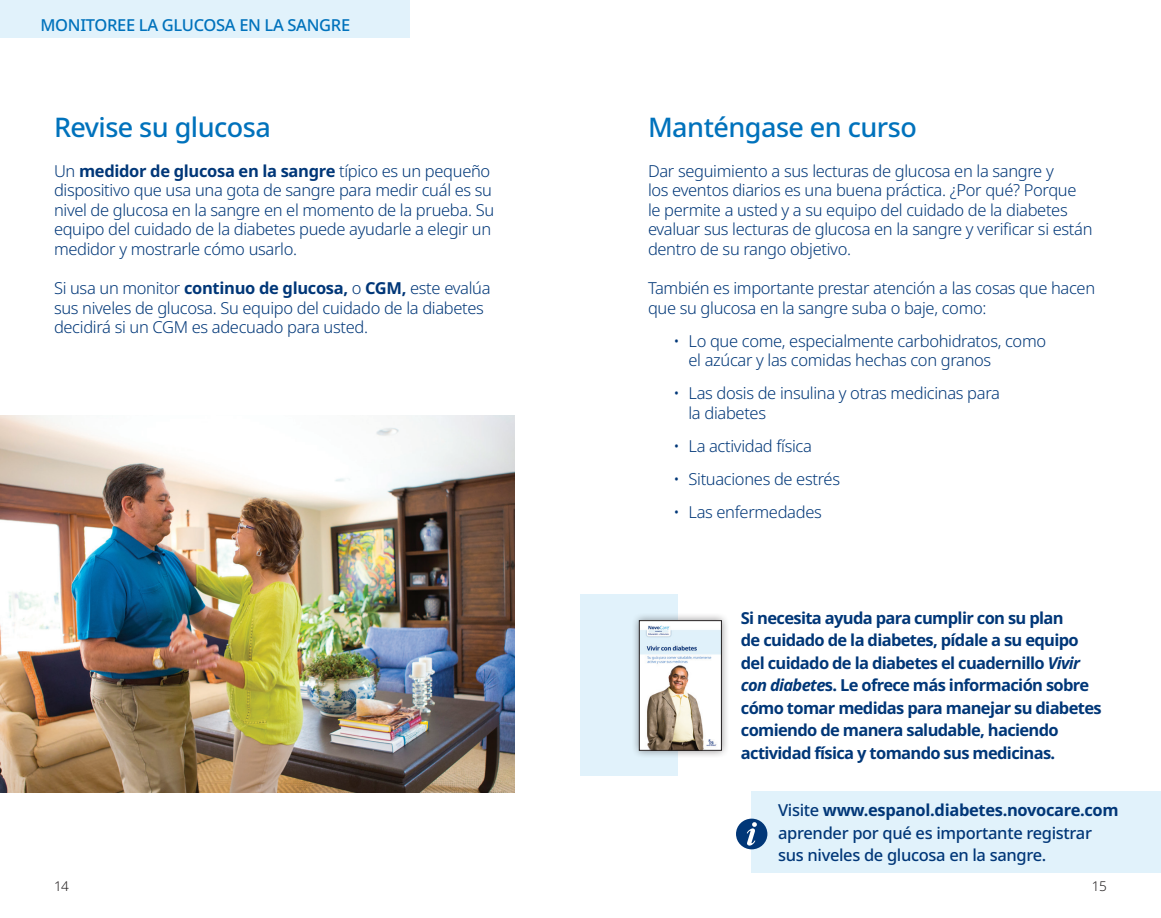
<style>
.page{position:relative;width:1161px;height:918px;background:#fff}
.page>*{position:absolute;margin:0;border:0;box-sizing:border-box;transform-origin:0 0}
.Headline{font:500 27px "Apis";letter-spacing:-.02em;color:#0072bc}
.t1{font:700 18px/22.5px "Apis";letter-spacing:-.02em;color:#013778}
.body_text{font:300 16.5px/19.5px "Apis";letter-spacing:-.02em;color:#013778}
.t2{font:700 16.5px/22.5px "Apis";letter-spacing:-.04em;color:#013778}
.t3{font:500 16.5px/22.5px "Apis";letter-spacing:-.02em;color:#013778}
.t4{font:500 16.5px "Apis";letter-spacing:-.02em;color:#0072bc}
.t5{font:300 13.5px "Apis";color:#231f20}
.s1{font-weight:700}
.s2{font-style:italic}
</style>
<div class="page">
<div style="left:0;top:0;width:410px;height:38px;background:#e1f2fb"></div>
<img style="left:0;top:415px;width:514px;height:377px">
<div style="left:580px;top:595px;width:98px;height:181px;background:#e1f2fb"></div>
<div style="left:631px;top:612px;width:99px;height:147px;background:#231f20;opacity:.5"></div>
<img style="left:641px;top:622px;width:79px;height:127px">
<div style="left:639px;top:620px;width:83px;height:131px;border:1px solid #231f20"></div>
<div style="left:751px;top:792px;width:410px;height:81px;background:#e1f2fb"></div>
<div style="left:736px;top:819px;width:31px;height:30px;background:#013778;border-radius:50%"></div>
<svg style="left:747px;top:822px;width:10px;height:24px"></svg>
<p class="t4" style="left:40px;top:13px;width:311px">MONITOREE LA GLUCOSA EN LA SANGRE</p>
<p class="Headline" style="left:54px;top:108px;width:218px">Revise su glucosa</p>
<p class="body_text" style="left:54px;top:161px;width:442px">Un <span class="s1">medidor de glucosa en la sangre</span> típico es un pequeño dispositivo que usa una gota de sangre para medir cuál es su nivel de glucosa en la sangre en el momento de la prueba. Su equipo del cuidado de la diabetes puede ayudarle a elegir un medidor y mostrarle cómo usarlo.</p>
<p class="body_text" style="left:54px;top:279px;width:438px">Si usa un monitor <span class="s1">continuo de glucosa,</span> o <span class="s1">CGM,</span> este evalúa sus niveles de glucosa. Su equipo del cuidado de la diabetes decidirá si un CGM es adecuado para usted.</p>
<p class="Headline" style="left:648px;top:108px;width:270px">Manténgase en curso</p>
<p class="body_text" style="left:648px;top:161px;width:446px">Dar seguimiento a sus lecturas de glucosa en la sangre y<br>los eventos diarios es una buena práctica. ¿Por qué? Porque le permite a usted y a su equipo del cuidado de la diabetes evaluar sus lecturas de glucosa en la sangre y verificar si están dentro de su rango objetivo.</p>
<p class="body_text" style="left:648px;top:279px;width:449px">También es importante prestar atención a las cosas que hacen que su glucosa en la sangre suba o baje, como:</p>
<p class="body_text" style="left:688px;top:332px;width:359px;text-indent:-15px">• Lo que come, especialmente carbohidratos, como el azúcar y las comidas hechas con granos</p>
<p class="body_text" style="left:688px;top:384px;width:313px;text-indent:-15px">• Las dosis de insulina y otras medicinas para la diabetes</p>
<p class="body_text" style="left:674px;top:437px;width:140px">• La actividad física</p>
<p class="body_text" style="left:674px;top:470px;width:168px">• Situaciones de estrés</p>
<p class="body_text" style="left:674px;top:503px;width:150px">• Las enfermedades</p>
<p class="t2" style="left:741px;top:607px;width:362px">Si necesita ayuda para cumplir con su plan<br>de cuidado de la diabetes, pídale a su equipo del cuidado de la diabetes el cuadernillo <span class="s2">Vivir con diabete</span>s. Le ofrece más información sobre cómo tomar medidas para manejar su diabetes comiendo de manera saludable, haciendo actividad física y tomando sus medicinas.</p>
<p class="t3" style="left:778px;top:799px;width:342px">Visite <span class="s1">www.espanol.diabetes.novocare.com </span>aprender por qué es importante registrar sus niveles de glucosa en la sangre.</p>
<p class="t1" style="left:797px;top:822px;width:293px">Visit NovoCare.com to learn more about living with diabetes.</p>
<p class="t5" style="left:54px;top:877px;width:17px">14</p>
<p class="t5" style="left:1092px;top:877px;width:17px">15</p>
</div>
